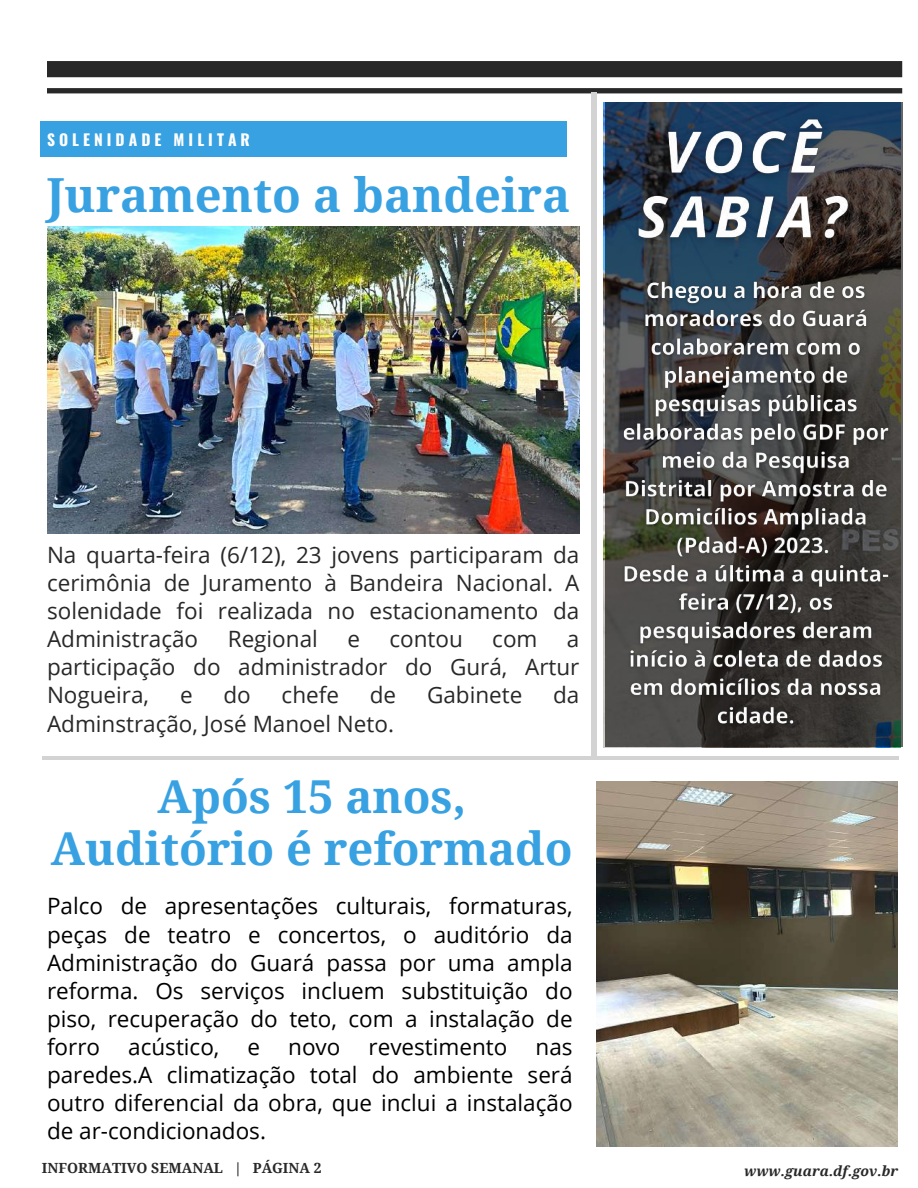
<style>
.page{position:relative;width:918px;height:1188px;background:#fff}
.page>*{position:absolute;margin:0;border:0;box-sizing:border-box;transform-origin:0 0}
.t1{font:700 47.1px "Droid Serif";color:#37a1e2}
.t2{font:700 45.45px/51.2px "Droid Serif";color:#37a1e2;text-align:center}
.t3{font:22.5px/28.2px "Open Sans";color:#000;text-align:justify}
.t4{font:22.5px/28.2px "Open Sans";color:#282828;text-align:justify}
.t5{font:700 15.6px "Oswald";letter-spacing:.26em;color:#fff}
.t6{font:700 13.95px "Droid Serif";color:#282828}
.t7{font:italic 700 13.95px "Droid Serif";color:#282828}
</style>
<div class="page">
<svg style="left:47px;top:61px;width:855px;height:32px"></svg>
<hr style="left:3px;top:756px;width:915px;height:4px;background:#d3d3d3">
<div style="left:591px;top:92px;width:5px;height:668px;background:#d3d3d3"></div>
<div style="left:40px;top:121px;width:527px;height:36px;background:#37a1e2"></div>
<div style="left:900px;top:514px;width:18px;height:489px;background:#fff"></div>
<div style="left:0;top:580px;width:42px;height:488px;background:#fff"></div>
<img style="left:596px;top:781px;width:302px;height:366px">
<img style="left:47px;top:227px;width:532px;height:306px">
<svg style="left:605px;top:103px;width:297px;height:644px;background:#393e43"></svg>
<img style="left:623px;top:105px;width:242px;height:150px">
<img style="left:617px;top:275px;width:278px;height:455px">
<p class="t5" style="left:47px;top:127px;width:204px">SOLENIDADE MILITAR</p>
<h1 class="t1" style="left:47px;top:169px;width:525px">Juramento a bandeira</h1>
<p class="t4" style="left:47px;top:540px;width:534px">Na quarta-feira (6/12), 23 jovens participaram da cerimônia de Juramento à Bandeira Nacional. A solenidade foi realizada no estacionamento da Administração</p>
<p class="t4" style="left:228px;top:624px;width:92px">Regional</p>
<p class="t4" style="left:347px;top:624px;width:14px">e</p>
<p class="t4" style="left:389px;top:624px;width:75px">contou</p>
<p class="t4" style="left:492px;top:624px;width:47px">com</p>
<p class="t4" style="left:47px;top:624px;width:534px;text-indent:520px">a participação do administrador do Gurá, Artur Nogueira,</p>
<p class="t4" style="left:180px;top:681px;width:14px">e</p>
<p class="t4" style="left:223px;top:681px;width:29px">do</p>
<p class="t4" style="left:282px;top:681px;width:59px">chefe</p>
<p class="t4" style="left:370px;top:681px;width:28px">de</p>
<p class="t4" style="left:427px;top:681px;width:97px">Gabinete</p>
<p class="t4" style="left:553px;top:681px;width:28px">da</p>
<p class="t4" style="left:47px;top:709px;width:349px">Adminstração, José Manoel Neto.</p>
<h2 class="t2" style="left:51px;top:772px;width:523px">Após 15 anos,<br>Auditório é reformado</h2>
<p class="t3" style="left:47px;top:892px;width:527px">Palco de apresentações culturais, formaturas, peças de teatro e concertos, o auditório da Administração do Guará passa por uma ampla reforma. Os serviços incluem substituição do piso, recuperação do teto, com a instalação de forro acústico, e novo revestimento</p>
<p class="t3" style="left:47px;top:1032px;width:527px;text-indent:489px">nas paredes.A climatização total do ambiente será outro diferencial da obra, que inclui a instalação de ar-condicionados.</p>
<p class="t6" style="left:42px;top:1160px;width:281px">INFORMATIVO SEMANAL | PÁGINA 2</p>
<p class="t7" style="left:744px;top:1163px;width:155px">www.guara.df.gov.br</p>
</div>
